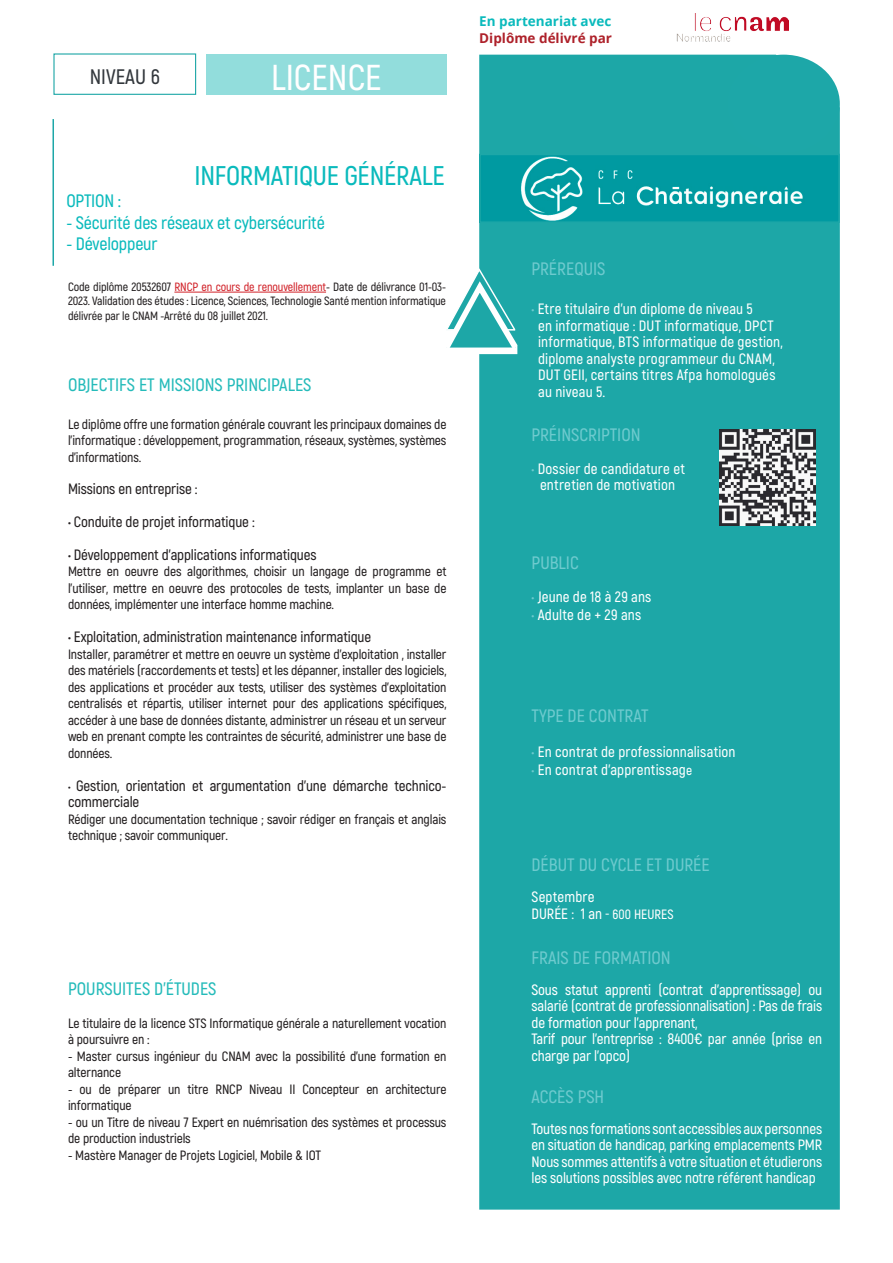
<style>
.page{position:relative;width:893px;height:1263px;background:#fff}
.page>*{position:absolute;margin:0;border:0;box-sizing:border-box;transform-origin:0 0}
.t1{font:600 36px "Akrobat";color:#fff}
.t2{font:600 27px "Akrobat";letter-spacing:-.01em;color:#0ababc}
.t3{font:600 21px "Akrobat";color:#32373c}
.t4{font:600 18px "Akrobat";color:#6ecace}
.t5{font:600 18px "Akrobat";letter-spacing:-.01em;color:#0ababc}
.t6{font:600 18px "Akrobat";color:#25bbba}
.t7{font:600 15px/16.5px "Akrobat";letter-spacing:.005em;color:#fff;text-align:justify}
.t8{font:600 15px/16.5px "Akrobat";letter-spacing:-.01em;color:#231f20}
.t9{font:600 13.5px/16.5px "Akrobat";letter-spacing:-.01em;color:#231f20}
.t10{font:600 13.5px "Akrobat";color:#fff}
.t11{font:700 13.5px "Open Sans";color:#0ababc}
.t12{font:700 13.5px "Open Sans";color:#ae212a}
.t13{font:600 12px/14.4px "Akrobat";letter-spacing:-.01em;color:#231f20;text-align:justify}
.s1{color:#d1232a}
.s2{font-size:13.5px}
.s3{color:#6ecace}
.s4{font-size:15px}
</style>
<div class="page">
<div style="left:479px;top:55px;width:361px;height:1154px;background:#1da7a7"></div>
<img style="left:482px;top:157px;width:355px;height:63px">
<div style="left:479px;top:154px;width:361px;height:69px;border:2px solid #1da7a8"></div>
<div style="left:727px;top:55px;width:113px;height:98px;background:#1da7a8;border-radius:50%"></div>
<div style="left:206px;top:54px;width:240px;height:40px;background:#92dddc"></div>
<hr style="left:52px;top:119px;width:2px;height:147px;background:#1da7a8">
<div style="left:53px;top:53px;width:143px;height:42px;border:1px solid #1da7a7"></div>
<svg style="left:447px;top:267px;width:80px;height:141px"></svg>
<hr style="left:174px;top:292px;width:152px;height:1px;background:#d1232a">
<img style="left:677px;top:14px;width:111px;height:28px">
<img style="left:720px;top:429px;width:96px;height:96px">
<p class="t3" style="left:90px;top:64px;width:72px">NIVEAU 6</p>
<h1 class="t1" style="left:271px;top:55px;width:112px">LICENCE</h1>
<p class="t2" style="left:194px;top:159px;width:252px">INFORMATIQUE GÉNÉRALE</p>
<p class="t5" style="left:66px;top:190px;width:56px">OPTION :</p>
<p class="t5" style="left:66px;top:211px;width:260px">- Sécurité des réseaux et cybersécurité</p>
<p class="t5" style="left:66px;top:233px;width:93px">- Développeur</p>
<p class="t13" style="left:68px;top:279px;width:379px">Code diplôme 20532607 <span class="s1">RNCP en cours de renouvellement</span>- Date de délivrance 01-03- 2023. Validation des études : Licence, Sciences, Technologie Santé mention informatique délivrée par le CNAM -Arrêté du 08 juillet 2021.</p>
<p class="t6" style="left:68px;top:373px;width:245px">OBJECTIFS ET MISSIONS PRINCIPALES</p>
<p class="t9" style="left:68px;top:416px;width:380px;text-align:justify">Le diplôme offre une formation générale couvrant les principaux domaines de l’informatique : développement, programmation, réseaux, systèmes, systèmes d’informations.</p>
<p class="t8" style="left:68px;top:481px;width:131px">Missions en entreprise :</p>
<p class="t8" style="left:68px;top:513px;width:188px">• Conduite de projet informatique :</p>
<p class="t8" style="left:68px;top:546px;width:250px">• Développement d’applications informatiques</p>
<p class="t9" style="left:68px;top:563px;width:380px;text-align:justify">Mettre en oeuvre des algorithmes, choisir un langage de programme et l’utiliser, mettre en oeuvre des protocoles de tests, implanter un base de données, implémenter une interface homme machine.</p>
<p class="t8" style="left:68px;top:629px;width:305px">• Exploitation, administration maintenance informatique</p>
<p class="t9" style="left:68px;top:646px;width:380px;text-align:justify">Installer, paramétrer et mettre en oeuvre un système d’exploitation , installer des matériels (raccordements et tests) et les dépanner, installer des logiciels, des applications et procéder aux tests, utiliser des systèmes d’exploitation centralisés et répartis, utiliser internet pour des applications spécifiques, accéder à une base de données distante, administrer un réseau et un serveur web en prenant compte les contraintes de sécurité, administrer une base de données.</p>
<p class="t8" style="left:68px;top:777px;width:380px"><span class="s2">•</span> Gestion, orientation et argumentation d’une démarche technico&shy;commerciale</p>
<p class="t9" style="left:68px;top:811px;width:380px">Rédiger une documentation technique ; savoir rédiger en français et anglais technique ; savoir communiquer.</p>
<p class="t6" style="left:68px;top:978px;width:150px">POURSUITES D’ÉTUDES</p>
<p class="t9" style="left:68px;top:1015px;width:380px">Le titulaire de la licence STS Informatique générale a naturellement vocation à poursuivre en :</p>
<p class="t9" style="left:68px;top:1048px;width:380px">- Master cursus ingénieur du CNAM avec la possibilité d’une formation en alternance</p>
<p class="t9" style="left:68px;top:1081px;width:380px">- ou de préparer un titre RNCP Niveau II Concepteur en architecture informatique</p>
<p class="t9" style="left:68px;top:1114px;width:380px">- ou un Titre de niveau 7 Expert en nuémrisation des systèmes et processus de production industriels</p>
<p class="t9" style="left:68px;top:1147px;width:255px">- Mastère Manager de Projets Logiciel, Mobile &amp; IOT</p>
<p class="t11" style="left:479px;top:12px;width:134px">En partenariat avec</p>
<p class="t12" style="left:479px;top:28px;width:134px">Diplôme délivré par</p>
<p class="t4" style="left:531px;top:257px;width:75px">PRÉREQUIS</p>
<p class="t7" style="left:531px;top:301px;width:223px"><span class="s3">•</span> Etre titulaire d’un diplome de niveau 5</p>
<p class="t7" style="left:538px;top:317px;width:237px">en informatique : DUT informatique, DPCT</p>
<p class="t7" style="left:538px;top:334px;width:246px">informatique, BTS informatique de gestion,</p>
<p class="t7" style="left:538px;top:350px;width:238px">diplome analyste programmeur du CNAM,</p>
<p class="t7" style="left:538px;top:367px;width:239px">DUT GEII, certains titres Afpa homologués</p>
<p class="t7" style="left:538px;top:383px;width:69px">au niveau 5.</p>
<p class="t4" style="left:531px;top:424px;width:111px">PRÉINSCRIPTION</p>
<p class="t7" style="left:531px;top:460px;width:155px"><span class="s3">•</span> Dossier de candidature et</p>
<p class="t7" style="left:540px;top:477px;width:137px">entretien de motivation</p>
<p class="t4" style="left:531px;top:552px;width:49px">PUBLIC</p>
<p class="t7" style="left:531px;top:588px;width:121px"><span class="s3">•</span> Jeune de 18 à 29 ans</p>
<p class="t7" style="left:531px;top:606px;width:111px"><span class="s3">•</span> Adulte de + 29 ans</p>
<p class="t4" style="left:531px;top:705px;width:119px">TYPE DE CONTRAT</p>
<p class="t7" style="left:531px;top:743px;width:206px"><span class="s3">•</span> En contrat de professionnalisation</p>
<p class="t7" style="left:531px;top:761px;width:162px"><span class="s3">•</span> En contrat d’apprentissag<span class="s2">e</span></p>
<p class="t4" style="left:531px;top:854px;width:180px">DÉBUT DU CYCLE ET DURÉE</p>
<p class="t7" style="left:531px;top:889px;width:65px">Septembre</p>
<p class="t10" style="left:531px;top:906px;width:144px"><span class="s4">DURÉE : 1 an</span> - 600 HEURES</p>
<p class="t4" style="left:531px;top:947px;width:141px">FRAIS DE FORMATION</p>
<p class="t7" style="left:531px;top:981px;width:292px">Sous statut apprenti (contrat d’apprentissage) ou salarié (contrat de professionnalisation) : Pas de frais de formation pour l’apprenant,</p>
<p class="t7" style="left:531px;top:1031px;width:292px">Tarif pour l’entreprise : 8400€ par année (prise en charge par l’opco)</p>
<p class="t4" style="left:531px;top:1086px;width:74px">ACCÈS PSH</p>
<p class="t7" style="left:531px;top:1120px;width:292px">Toutes nos formations sont accessibles aux personnes en situation de handicap, parking emplacements PMR Nous sommes attentifs à votre situation et étudierons les solutions possibles avec notre référent handicap</p>
</div>
